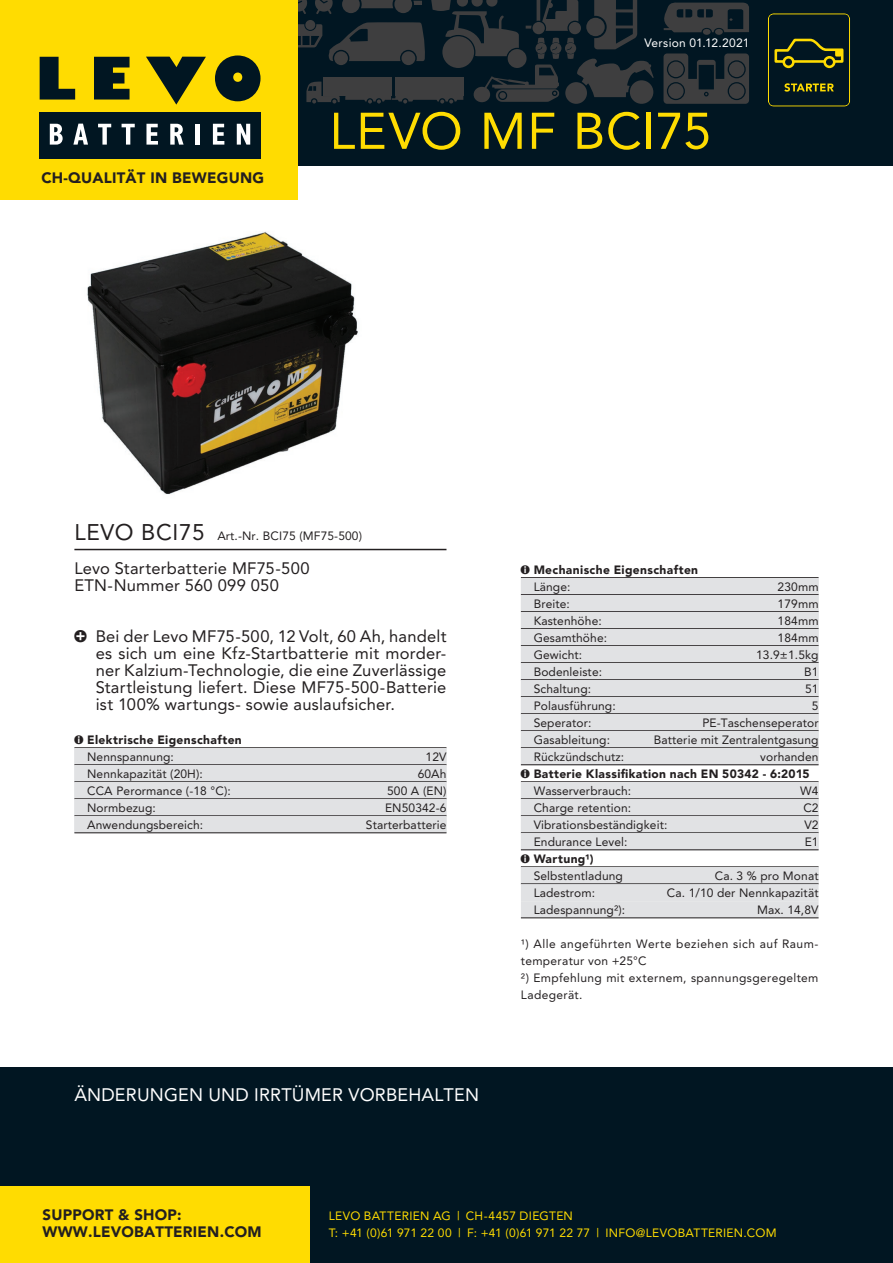
<style>
.page{position:relative;width:893px;height:1263px;background:#fff}
.page>*{position:absolute;margin:0;border:0;box-sizing:border-box;transform-origin:0 0}
.t1{font:51px "Avenir Levo";letter-spacing:.015em;color:#ffdc01}
.t2{font:18px "Avenir Levo";letter-spacing:.01em;color:#fff}
.t3{font:16.5px/17px "Avenir Levo";letter-spacing:.015em;color:#231f20}
.t4{font:900 15px/17px "Avenir Levo";letter-spacing:.015em;color:#231f20}
.t5{font:12px "Avenir Levo";letter-spacing:.01em;color:#231f20}
.t6{font:12px/17px "Avenir Levo";letter-spacing:.03em;color:#231f20}
.t7{font:900 12px "Avenir Levo";letter-spacing:.03em;color:#231f20}
.t8{font:12px/17px "Avenir Levo";letter-spacing:.015em;color:#ffdc01}
.t9{font:12px "Avenir Levo";letter-spacing:.02em;color:#fff}
.s1{font-size:22.5px}
</style>
<div class="page">
<div style="left:0;top:0;width:893px;height:166px;background:#011622"></div>
<svg style="left:663px;top:2px;width:86px;height:30px"></svg>
<div style="left:715px;top:29px;width:8px;height:6px;background:#3e3e3f;border-radius:50%"></div>
<div style="left:703px;top:29px;width:8px;height:6px;background:#3e3e3f;border-radius:50%"></div>
<svg style="left:663px;top:53px;width:86px;height:51px"></svg>
<hr style="left:74px;top:747px;width:372px;height:1px;background:#231f20">
<div style="left:74px;top:748px;width:372px;height:17px;background:#e1e2e4"></div>
<hr style="left:74px;top:764px;width:372px;height:1px;background:#231f20">
<div style="left:74px;top:765px;width:372px;height:17px;background:#e1e2e4"></div>
<hr style="left:74px;top:781px;width:372px;height:1px;background:#231f20">
<div style="left:74px;top:782px;width:372px;height:17px;background:#e1e2e4"></div>
<hr style="left:74px;top:798px;width:372px;height:1px;background:#231f20">
<div style="left:74px;top:799px;width:372px;height:17px;background:#e1e2e4"></div>
<hr style="left:74px;top:815px;width:372px;height:1px;background:#231f20">
<div style="left:74px;top:816px;width:372px;height:17px;background:#e1e2e4"></div>
<hr style="left:74px;top:832px;width:372px;height:1px;background:#231f20">
<hr style="left:521px;top:577px;width:298px;height:1px;background:#231f20">
<div style="left:521px;top:578px;width:298px;height:17px;background:#e1e2e4"></div>
<hr style="left:521px;top:594px;width:298px;height:1px;background:#231f20">
<div style="left:521px;top:595px;width:298px;height:17px;background:#e1e2e4"></div>
<hr style="left:521px;top:611px;width:298px;height:1px;background:#231f20">
<div style="left:521px;top:612px;width:298px;height:17px;background:#e1e2e4"></div>
<hr style="left:521px;top:628px;width:298px;height:1px;background:#231f20">
<div style="left:521px;top:629px;width:298px;height:17px;background:#e1e2e4"></div>
<hr style="left:521px;top:645px;width:298px;height:1px;background:#231f20">
<div style="left:521px;top:646px;width:298px;height:17px;background:#e1e2e4"></div>
<hr style="left:521px;top:662px;width:298px;height:1px;background:#231f20">
<div style="left:521px;top:663px;width:298px;height:17px;background:#e1e2e4"></div>
<hr style="left:521px;top:679px;width:298px;height:1px;background:#231f20">
<div style="left:521px;top:680px;width:298px;height:17px;background:#e1e2e4"></div>
<hr style="left:521px;top:696px;width:298px;height:1px;background:#231f20">
<div style="left:521px;top:697px;width:298px;height:17px;background:#e1e2e4"></div>
<hr style="left:521px;top:713px;width:298px;height:1px;background:#231f20">
<div style="left:521px;top:714px;width:298px;height:17px;background:#e1e2e4"></div>
<hr style="left:521px;top:730px;width:298px;height:1px;background:#231f20">
<div style="left:521px;top:731px;width:298px;height:17px;background:#e1e2e4"></div>
<hr style="left:521px;top:747px;width:298px;height:1px;background:#231f20">
<div style="left:521px;top:748px;width:298px;height:17px;background:#e1e2e4"></div>
<hr style="left:521px;top:764px;width:298px;height:1px;background:#231f20">
<hr style="left:521px;top:781px;width:298px;height:1px;background:#231f20">
<div style="left:521px;top:782px;width:298px;height:17px;background:#e1e2e4"></div>
<hr style="left:521px;top:798px;width:298px;height:1px;background:#231f20">
<div style="left:521px;top:799px;width:298px;height:17px;background:#e1e2e4"></div>
<hr style="left:521px;top:815px;width:298px;height:1px;background:#231f20">
<div style="left:521px;top:816px;width:298px;height:17px;background:#e1e2e4"></div>
<hr style="left:521px;top:832px;width:298px;height:1px;background:#231f20">
<div style="left:521px;top:833px;width:298px;height:17px;background:#e1e2e4"></div>
<hr style="left:521px;top:849px;width:298px;height:1px;background:#231f20">
<hr style="left:521px;top:866px;width:298px;height:1px;background:#231f20">
<div style="left:521px;top:867px;width:298px;height:17px;background:#e1e2e4"></div>
<hr style="left:521px;top:883px;width:298px;height:1px;background:#231f20">
<div style="left:521px;top:884px;width:298px;height:17px;background:#e1e2e4"></div>
<div style="left:521px;top:901px;width:298px;height:17px;background:#e1e2e4"></div>
<hr style="left:521px;top:917px;width:298px;height:1px;background:#231f20">
<hr style="left:74px;top:549px;width:372px;height:1px;background:#231f20">
<img style="left:87px;top:232px;width:268px;height:263px">
<img style="left:354px;top:309px;width:4px;height:186px">
<svg style="left:768px;top:13px;width:82px;height:94px"></svg>
<div style="left:784px;top:57px;width:9px;height:10px;background:#011622;border-radius:50%"></div>
<div style="left:782px;top:56px;width:13px;height:12px;border:3px solid #ffdc01;border-radius:50%"></div>
<div style="left:825px;top:57px;width:9px;height:10px;background:#011622;border-radius:50%"></div>
<div style="left:823px;top:56px;width:12px;height:12px;border:3px solid #ffdc01;border-radius:50%"></div>
<div style="left:0;top:1067px;width:893px;height:196px;background:#011622"></div>
<div style="left:0;top:0;width:298px;height:200px;background:#ffdc01"></div>
<div style="left:39px;top:112px;width:222px;height:46px;background:#011622"></div>
<svg style="left:50px;top:124px;width:13px;height:21px"></svg>
<svg style="left:73px;top:124px;width:15px;height:21px"></svg>
<svg style="left:98px;top:124px;width:13px;height:21px"></svg>
<svg style="left:146px;top:124px;width:12px;height:21px"></svg>
<svg style="left:170px;top:124px;width:14px;height:21px"></svg>
<div style="left:195px;top:124px;width:5px;height:21px;background:#fff"></div>
<svg style="left:213px;top:124px;width:11px;height:21px"></svg>
<svg style="left:237px;top:124px;width:13px;height:21px"></svg>
<svg style="left:40px;top:57px;width:35px;height:43px"></svg>
<svg style="left:215px;top:0;width:439px;height:104px"></svg>
<svg style="left:94px;top:57px;width:36px;height:43px;background:#2c371c"></svg>
<svg style="left:146px;top:57px;width:60px;height:48px"></svg>
<svg style="left:122px;top:124px;width:13px;height:21px"></svg>
<div style="left:0;top:1186px;width:310px;height:77px;background:#ffdc01"></div>
<p class="t9" style="left:644px;top:36px;width:107px">Version 01.12.2021</p>
<p class="t4" style="left:41px;top:169px;width:224px">CH-QUALITÄT IN BEWEGUNG</p>
<h1 class="t1" style="left:330px;top:101px;width:383px">LEVO MF BCI75</h1>
<p class="t5" style="left:74px;top:529px;width:289px"><span class="s1">LEVO BCI75</span> Art.-Nr. BCI75 (MF75-500)</p>
<h3 class="t3" style="left:74px;top:560px;width:237px">Levo Starterbatterie MF75-500<br>ETN-Nummer 560 099 050</h3>
<h3 class="t3" style="left:96px;top:628px;width:352px;text-align:justify;text-indent:-21px">å Bei der Levo MF75-500, 12 Volt, 60 Ah, handelt es sich um eine Kfz-Startbatterie mit morder&shy;ner Kalzium-Technologie, die eine Zuverlässige Startleistung liefert. Diese MF75-500-Batterie ist 100% wartungs- sowie auslaufsicher.</h3>
<p class="t7" style="left:74px;top:733px;width:169px">ê Elektrische Eigenschaften</p>
<p class="t5" style="left:87px;top:750px;width:88px">Nennspannung:</p>
<p class="t5" style="left:426px;top:750px;width:22px">12V</p>
<p class="t5" style="left:87px;top:767px;width:117px">Nennkapazität (20H):</p>
<p class="t5" style="left:418px;top:767px;width:30px">60Ah</p>
<p class="t5" style="left:87px;top:784px;width:145px">CCA Perormance (-18 °C):</p>
<p class="t5" style="left:387px;top:784px;width:61px">500 A (EN)</p>
<p class="t5" style="left:87px;top:801px;width:70px">Normbezug:</p>
<p class="t5" style="left:385px;top:801px;width:63px">EN50342-6</p>
<p class="t5" style="left:87px;top:818px;width:118px">Anwendungsbereich:</p>
<p class="t5" style="left:366px;top:818px;width:82px">Starterbatterie</p>
<h2 class="t2" style="left:74px;top:1085px;width:406px">ÄNDERUNGEN UND IRRTÜMER VORBEHALTEN</h2>
<p class="t7" style="left:521px;top:563px;width:179px">ê Mechanische Eigenschaften</p>
<p class="t5" style="left:534px;top:580px;width:38px">Länge:</p>
<p class="t5" style="left:778px;top:580px;width:42px">230mm</p>
<p class="t5" style="left:534px;top:597px;width:38px">Breite:</p>
<p class="t5" style="left:778px;top:597px;width:42px">179mm</p>
<p class="t5" style="left:534px;top:614px;width:70px">Kastenhöhe:</p>
<p class="t5" style="left:778px;top:614px;width:42px">184mm</p>
<p class="t5" style="left:534px;top:631px;width:75px">Gesamthöhe:</p>
<p class="t5" style="left:778px;top:631px;width:42px">184mm</p>
<p class="t5" style="left:534px;top:648px;width:50px">Gewicht:</p>
<p class="t5" style="left:756px;top:648px;width:64px">13.9±1.5kg</p>
<p class="t5" style="left:534px;top:665px;width:70px">Bodenleiste:</p>
<p class="t5" style="left:804px;top:665px;width:16px">B1</p>
<p class="t5" style="left:534px;top:682px;width:59px">Schaltung:</p>
<p class="t5" style="left:805px;top:682px;width:15px">51</p>
<p class="t5" style="left:534px;top:699px;width:84px">Polausführung:</p>
<p class="t5" style="left:812px;top:699px;width:8px">5</p>
<p class="t5" style="left:534px;top:716px;width:59px">Seperator:</p>
<p class="t5" style="left:702px;top:716px;width:118px">PE-Taschenseperator</p>
<p class="t5" style="left:534px;top:733px;width:78px">Gasableitung:</p>
<p class="t5" style="left:654px;top:733px;width:166px">Batterie mit Zentralentgasung</p>
<p class="t5" style="left:534px;top:750px;width:92px">Rückzündschutz:</p>
<p class="t5" style="left:760px;top:750px;width:60px">vorhanden</p>
<p class="t7" style="left:521px;top:767px;width:290px">ê Batterie Klassifikation nach EN 50342 - 6:2015</p>
<p class="t5" style="left:534px;top:784px;width:99px">Wasserverbrauch:</p>
<p class="t5" style="left:800px;top:784px;width:20px">W4</p>
<p class="t5" style="left:534px;top:801px;width:99px">Charge retention:</p>
<p class="t5" style="left:803px;top:801px;width:17px">C2</p>
<p class="t5" style="left:534px;top:818px;width:135px">Vibrationsbeständigkeit:</p>
<p class="t5" style="left:804px;top:818px;width:16px">V2</p>
<p class="t5" style="left:534px;top:835px;width:95px">Endurance Level:</p>
<p class="t5" style="left:805px;top:835px;width:15px">E1</p>
<p class="t7" style="left:521px;top:852px;width:74px">ê Wartung¹)</p>
<p class="t5" style="left:534px;top:869px;width:91px">Selbstentladung</p>
<p class="t5" style="left:715px;top:869px;width:105px">Ca. 3 % pro Monat</p>
<p class="t5" style="left:534px;top:886px;width:63px">Ladestrom:</p>
<p class="t5" style="left:667px;top:886px;width:153px">Ca. 1/10 der Nennkapazität</p>
<p class="t5" style="left:534px;top:903px;width:93px">Ladespannung²):</p>
<p class="t5" style="left:757px;top:903px;width:63px">Max. 14,8V</p>
<p class="t6" style="left:521px;top:936px;width:299px">¹) Alle angeführten Werte beziehen sich auf Raum&shy;temperatur von +25°C<br>²) Empfehlung mit externem, spannungsgeregeltem Ladegerät.</p>
<p class="t4" style="left:43px;top:1206px;width:221px">SUPPORT &amp; SHOP:<br>WWW.LEVOBATTERIEN.COM</p>
<p class="t8" style="left:329px;top:1208px;width:449px">LEVO BATTERIEN AG | CH-4457 DIEGTEN<br>T: +41 (0)61 971 22 00 | F: +41 (0)61 971 22 77 | INFO@LEVOBATTERIEN.COM</p>
</div>
